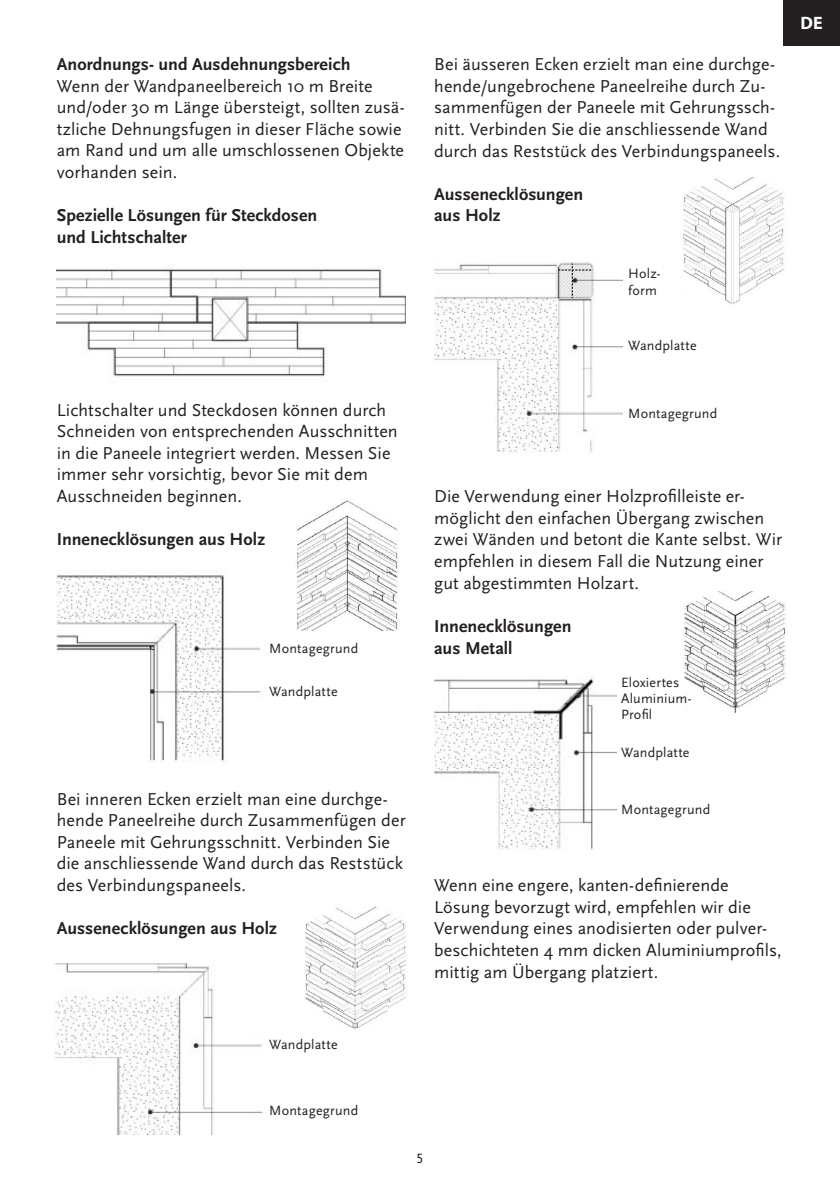
<style>
.page{position:relative;width:840px;height:1191px;background:#fff}
.page>*{position:absolute;margin:0;border:0;box-sizing:border-box;transform-origin:0 0}
.t1{font:18px/21.6px "Scala Sans";letter-spacing:.005em;color:#231f20}
.t2{font:700 18px "Scala Sans";color:#231f20}
.t3{font:700 18px "Myriad Pro";color:#fff}
.t4{font:14px "Scala Sans";letter-spacing:.01em;color:#231f20}
.t5{font:14px "Scala Sans Caps";color:#231f20}
</style>
<div class="page">
<img style="left:57px;top:268px;width:348px;height:109px">
<img style="left:57px;top:572px;width:204px;height:190px">
<img style="left:296px;top:500px;width:102px;height:131px">
<img style="left:55px;top:963px;width:208px;height:171px">
<img style="left:304px;top:906px;width:102px;height:123px">
<img style="left:434px;top:677px;width:182px;height:173px">
<img style="left:684px;top:591px;width:101px;height:122px">
<img style="left:434px;top:262px;width:188px;height:190px">
<img style="left:683px;top:177px;width:101px;height:127px">
<div style="left:782px;top:0;width:57px;height:45px;background:#231f20"></div>
<p class="t2" style="left:57px;top:54px;width:295px">Anordnungs- und Ausdehnungsbereich</p>
<p class="t1" style="left:57px;top:75px;width:349px">Wenn der Wandpaneelbereich 10 m Breite und/oder 30 m Länge übersteigt, sollten zusä&shy;tzliche Dehnungsfugen in dieser Fläche sowie am Rand und um alle umschlossenen Objekte vorhanden sein.</p>
<p class="t2" style="left:57px;top:206px;width:262px">Spezielle Lösungen für Steckdosen</p>
<p class="t2" style="left:57px;top:227px;width:132px">und Lichtschalter</p>
<p class="t1" style="left:57px;top:399px;width:342px">Lichtschalter und Steckdosen können durch Schneiden von entsprechenden Ausschnitten in die Paneele integriert werden. Messen Sie immer sehr vorsichtig, bevor Sie mit dem Ausschneiden beginnen.</p>
<p class="t2" style="left:57px;top:530px;width:210px">Innenecklösungen aus Holz</p>
<p class="t4" style="left:269px;top:640px;width:90px">Montagegrund</p>
<p class="t4" style="left:269px;top:684px;width:70px">Wandplatte</p>
<p class="t1" style="left:57px;top:788px;width:350px">Bei inneren Ecken erzielt man eine durchge&shy;hende Paneelreihe durch Zusammenfügen der Paneele mit Gehrungsschnitt. Verbinden Sie die anschliessende Wand durch das Reststück des Verbindungspaneels.</p>
<p class="t2" style="left:57px;top:918px;width:221px">Aussenecklösungen aus Holz</p>
<p class="t1" style="left:434px;top:54px;width:347px">Bei äusseren Ecken erzielt man eine durchge&shy;hende/ungebrochene Paneelreihe durch Zu&shy;sammenfügen der Paneele mit Gehrungssch&shy;nitt. Verbinden Sie die anschliessende Wand durch das Reststück des Verbindungspaneels.</p>
<p class="t2" style="left:434px;top:184px;width:151px">Aussenecklösungen</p>
<p class="t2" style="left:434px;top:206px;width:68px">aus Holz</p>
<p class="t4" style="left:628px;top:265px;width:34px">Holz-</p>
<p class="t4" style="left:628px;top:282px;width:30px">form</p>
<p class="t4" style="left:628px;top:337px;width:70px">Wandplatte</p>
<p class="t4" style="left:628px;top:406px;width:90px">Montagegrund</p>
<p class="t3" style="left:800px;top:13px;width:24px">DE</p>
<p class="t1" style="left:434px;top:486px;width:349px">Die Verwendung einer Holzprofilleiste er&shy;möglicht den einfachen Übergang zwischen zwei Wänden und betont die Kante selbst. Wir empfehlen in diesem Fall die Nutzung einer gut abgestimmten Holzart.</p>
<p class="t2" style="left:434px;top:616px;width:139px">Innenecklösungen</p>
<p class="t2" style="left:434px;top:638px;width:80px">aus Metall</p>
<p class="t4" style="left:621px;top:674px;width:60px">Eloxiertes</p>
<p class="t4" style="left:621px;top:690px;width:72px">Aluminium-</p>
<p class="t4" style="left:621px;top:706px;width:33px">Profil</p>
<p class="t4" style="left:621px;top:744px;width:70px">Wandplatte</p>
<p class="t4" style="left:621px;top:801px;width:90px">Montagegrund</p>
<p class="t1" style="left:434px;top:875px;width:349px">Wenn eine engere, kanten-definierende Lösung bevorzugt wird, empfehlen wir die Verwendung eines anodisierten oder pulver&shy;beschichteten 4 mm dicken Aluminiumprofils, mittig am Übergang platziert.</p>
<p class="t4" style="left:269px;top:1036px;width:70px">Wandplatte</p>
<p class="t4" style="left:269px;top:1102px;width:90px">Montagegrund</p>
<p class="t5" style="left:416px;top:1150px;width:8px">5</p>
</div>
